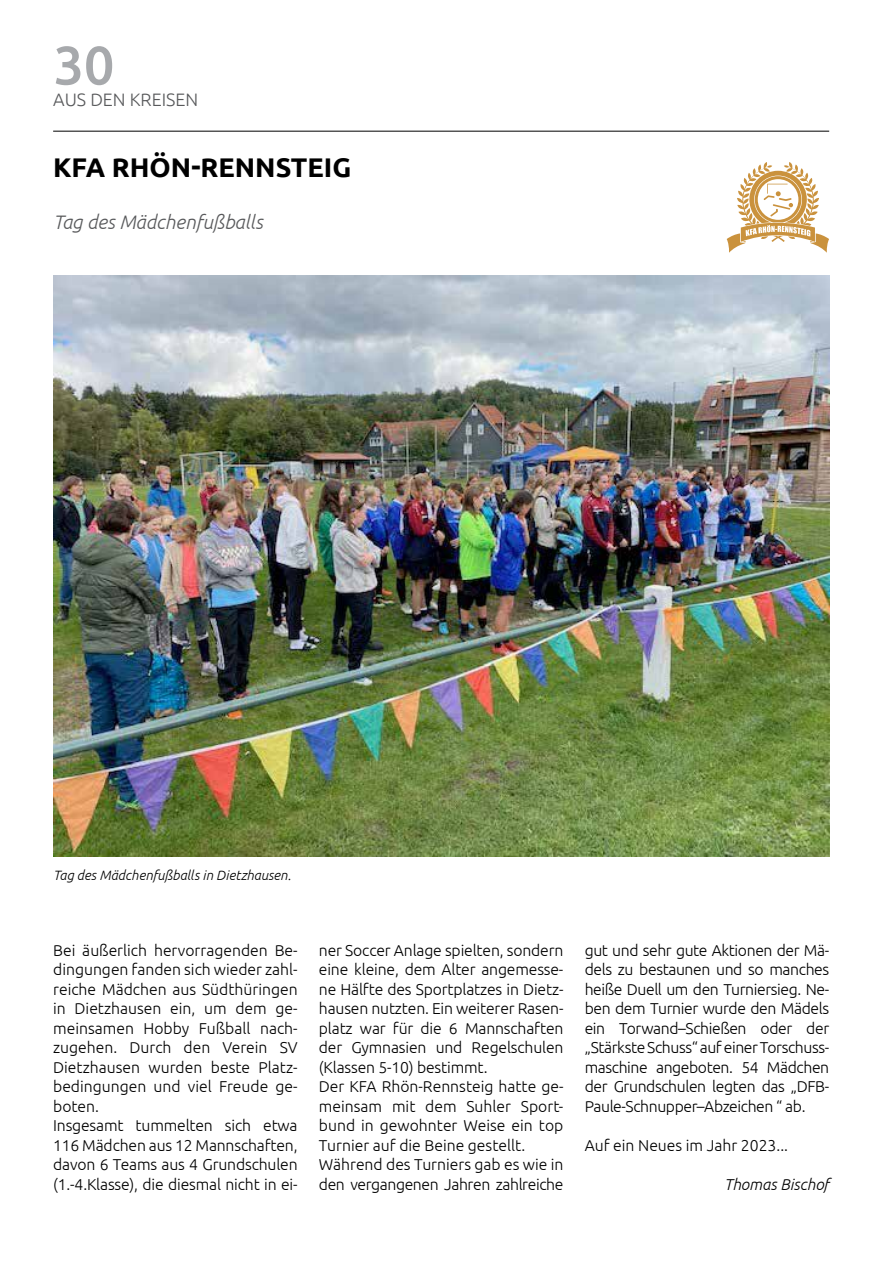
<style>
.page{position:relative;width:893px;height:1263px;background:#fff}
.page>*{position:absolute;margin:0;border:0;box-sizing:border-box;transform-origin:0 0}
.t1{font:500 54px "Ubuntu";color:#a7a9ac}
.t2{font:700 27px "Ubuntu";color:#000}
.t3{font:italic 300 19.5px "Ubuntu";color:#58595b}
.t4{font:300 18px "Ubuntu";color:#58595b}
.t5{font:300 15.75px/19.5px "Ubuntu";letter-spacing:-.01em;color:#000}
.t6{font:italic 300 15.75px "Ubuntu";color:#000}
.t7{font:italic 300 13.5px "Ubuntu";letter-spacing:.005em;color:#000}
</style>
<div class="page">
<hr style="left:53px;top:131px;width:776px;height:1px;background:#000">
<svg style="left:727px;top:162px;width:102px;height:91px"></svg>
<img style="left:53px;top:275px;width:776px;height:582px">
<h1 class="t1" style="left:53px;top:31px;width:63px">30</h1>
<p class="t4" style="left:53px;top:89px;width:147px">AUS DEN KREISEN</p>
<h2 class="t2" style="left:53px;top:151px;width:300px">KFA RHÖN-RENNSTEIG</h2>
<p class="t3" style="left:53px;top:210px;width:211px">Tag des Mädchenfußballs</p>
<p class="t7" style="left:53px;top:867px;width:239px">Tag des Mädchenfußballs in Dietzhausen.</p>
<p class="t5" style="left:53px;top:940px;width:246px">Bei äußerlich hervorragenden Be&shy;dingungen fanden sich wieder zahl&shy;reiche Mädchen aus Südthüringen in Dietzhausen ein, um dem ge&shy;meinsamen Hobby Fußball nach&shy;zugehen. Durch den Verein SV<br>Dietzhausen wurden beste Platz&shy;bedingungen und viel Freude ge&shy;boten.<br>Insgesamt tummelten sich etwa<br>116 Mädchen aus 12 Mannschaften, davon 6 Teams aus 4 Grundschulen (1.-4.Klasse), die diesmal nicht in ei-</p>
<p class="t5" style="left:319px;top:940px;width:246px">ner Soccer Anlage spielten, sondern eine kleine, dem Alter angemesse&shy;ne Hälfte des Sportplatzes in Dietz&shy;hausen nutzten. Ein weiterer Rasen&shy;platz war für die 6 Mannschaften der Gymnasien und Regelschulen (Klassen 5-10) bestimmt.<br>Der KFA Rhön-Rennsteig hatte ge&shy;meinsam mit dem Suhler Sport&shy;bund in gewohnter Weise ein top<br>Turnier auf die Beine gestellt.<br>Während des Turniers gab es wie in den vergangenen Jahren zahlreiche</p>
<p class="t5" style="left:585px;top:940px;width:246px;text-align:justify">gut und sehr gute Aktionen der Mä&shy;dels zu bestaunen und so manches heiße Duell um den Turniersieg. Ne&shy;ben dem Turnier wurde den Mädels ein Torwand–Schießen oder der „Stärkste Schuss“ auf einer Torschuss&shy;maschine angeboten. 54 Mädchen der Grundschulen legten das „DFB-Paule-Schnupper–Abzeichen “ ab.</p>
<p class="t5" style="left:585px;top:1135px;width:205px">Auf ein Neues im Jahr 2023...</p>
<p class="t6" style="left:724px;top:1174px;width:107px">Thomas Bischof</p>
</div>
